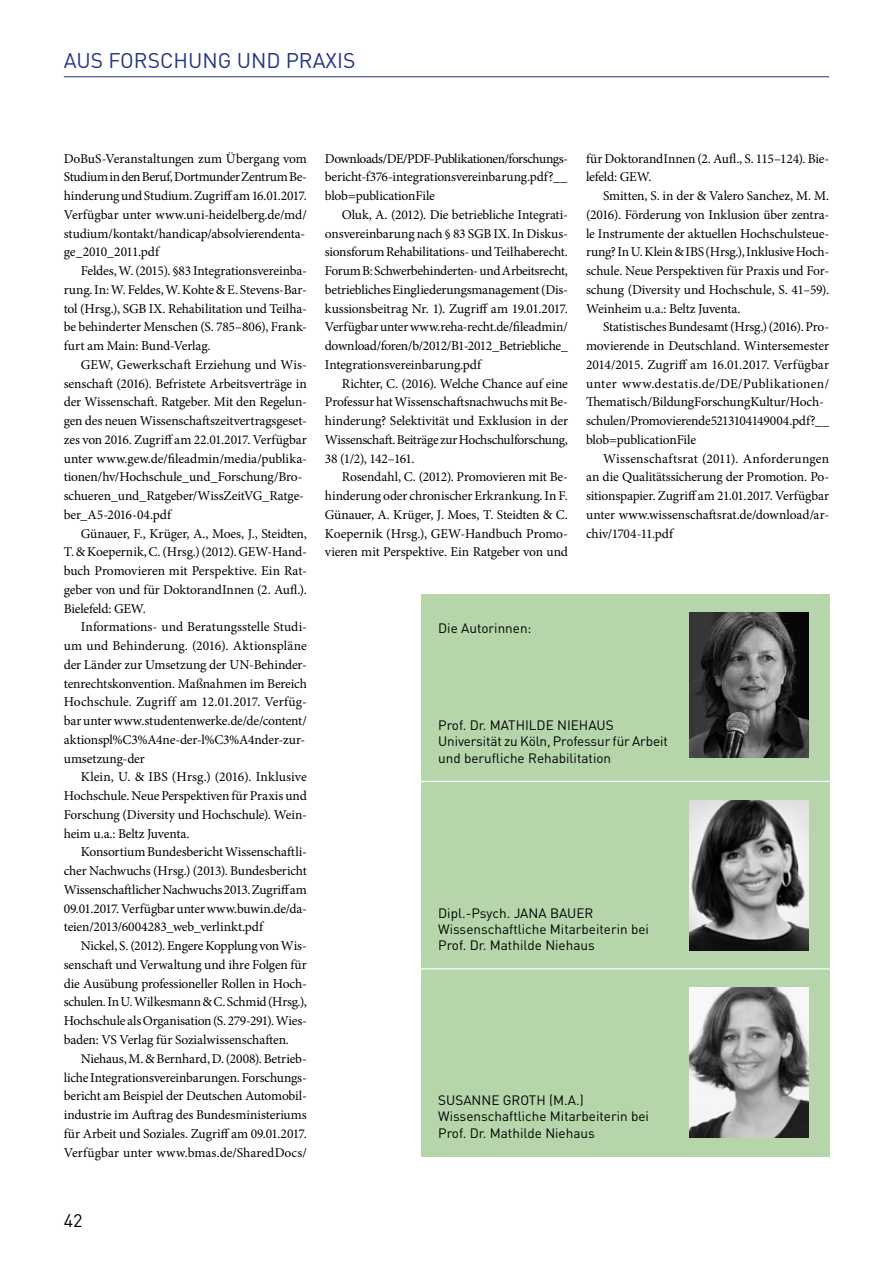
<style>
.page{position:relative;width:893px;height:1263px;background:#fff}
.page>*{position:absolute;margin:0;border:0;box-sizing:border-box;transform-origin:0 0}
.t1{font:21px "DIN";color:#253483}
.t2{font:18px "DIN";color:#000}
.t3{font:13.5px/18.8px "Minion Pro";letter-spacing:-.01em;color:#000;text-align:justify}
.t4{font:13.5px/16.2px "DIN";color:#000}
</style>
<div class="page">
<hr style="left:64px;top:77px;width:765px;height:1px;background:#253483">
<div style="left:421px;top:969px;width:408px;height:187px;background:#b7d5aa"></div>
<img style="left:689px;top:988px;width:119px;height:150px">
<div style="left:421px;top:781px;width:408px;height:188px;background:#b7d5aa"></div>
<img style="left:689px;top:800px;width:119px;height:150px">
<div style="left:421px;top:594px;width:408px;height:187px;background:#b7d5aa"></div>
<img style="left:689px;top:613px;width:119px;height:145px">
<hr style="left:418px;top:781px;width:423px;height:1px;background:#fff">
<hr style="left:418px;top:968px;width:421px;height:1px;background:#fff">
<h1 class="t1" style="left:64px;top:47px;width:291px">aus forschung und praxis</h1>
<p class="t3" style="left:64px;top:149px;width:245px;text-align:left">DoBuS-Veranstaltungen zum Übergang vom Studium in den Beruf, Dortmunder Zentrum Be&shy;hinderung und Studium. Zugriff am 16.01.2017.<br>Verfügbar unter www.uni-heidelberg.de/md/ studium/kontakt/handicap/absolvierendenta&shy;ge_2010_2011.pdf</p>
<p class="t3" style="left:64px;top:261px;width:245px;text-indent:17px">Feldes, W. (2015). §83 Integrationsvereinba&shy;rung. In: W. Feldes, W. Kohte &amp; E. Stevens-Bar&shy;tol (Hrsg.), SGB IX. Rehabilitation und Teilha&shy;be behinderter Menschen (S. 785–806), Frank&shy;furt am Main: Bund-Verlag.</p>
<p class="t3" style="left:64px;top:355px;width:245px;text-align:left;text-indent:17px">GEW, Gewerkschaft Erziehung und Wis&shy;senschaft (2016). Befristete Arbeitsverträge in der Wissenschaft. Ratgeber. Mit den Regelun&shy;gen des neuen Wissenschaftszeitvertragsgeset&shy;zes von 2016. Zugriff am 22.01.2017. Verfügbar unter www.gew.de/fileadmin/media/publika&shy;tionen/hv/Hochschule_und_Forschung/Bro&shy;schueren_und_Ratgeber/WissZeitVG_Ratge&shy;ber_A5-2016-04.pdf</p>
<p class="t3" style="left:64px;top:524px;width:245px;text-indent:17px">Günauer, F., Krüger, A., Moes, J., Steidten, T. &amp; Koepernik, C. (Hrsg.) (2012). GEW-Hand&shy;buch Promovieren mit Perspektive. Ein Rat&shy;geber von und für DoktorandInnen (2. Aufl.).<br>Bielefeld: GEW.</p>
<p class="t3" style="left:64px;top:618px;width:245px;text-align:left;text-indent:17px">Informations- und Beratungsstelle Studi&shy;um und Behinderung. (2016). Aktionspläne der Länder zur Umsetzung der UN-Behinder&shy;tenrechtskonvention. Maßnahmen im Bereich Hochschule. Zugriff am 12.01.2017. Verfüg&shy;bar unter www.studentenwerke.de/de/content/ aktionspl%C3%A4ne-der-l%C3%A4nder-zur&shy;umsetzung-der</p>
<p class="t3" style="left:64px;top:768px;width:245px;text-indent:17px">Klein, U. &amp; IBS (Hrsg.) (2016). Inklusive Hochschule. Neue Perspektiven für Praxis und Forschung (Diversity und Hochschule). Wein&shy;heim u.a.: Beltz Juventa.</p>
<p class="t3" style="left:64px;top:843px;width:245px;text-indent:17px">Konsortium Bundesbericht Wissenschaftli&shy;cher Nachwuchs (Hrsg.) (2013). Bundesbericht Wissenschaftlicher Nachwuchs 2013. Zugriff am 09.01.2017. Verfügbar unter www.buwin.de/da&shy;teien/2013/6004283_web_verlinkt.pdf</p>
<p class="t3" style="left:64px;top:936px;width:245px;text-indent:17px">Nickel, S. (2012). Engere Kopplung von Wis&shy;senschaft und Verwaltung und ihre Folgen für die Ausübung professioneller Rollen in Hoch&shy;schulen. In U. Wilkesmann &amp; C. Schmid (Hrsg.), Hochschule als Organisation (S. 279-291). Wies&shy;baden: VS Verlag für Sozialwissenschaften.</p>
<p class="t3" style="left:64px;top:1049px;width:245px;text-indent:17px">Niehaus, M. &amp; Bernhard, D. (2008). Betrieb&shy;liche Integrationsvereinbarungen. Forschungs&shy;bericht am Beispiel der Deutschen Automobil&shy;industrie im Auftrag des Bundesministeriums für Arbeit und Soziales. Zugriff am 09.01.2017.<br>Verfügbar unter www.bmas.de/SharedDocs/</p>
<p class="t3" style="left:325px;top:149px;width:245px">Downloads/DE/PDF-Publikationen/forschungs&shy;bericht-f376-integrationsvereinbarung.pdf?__ blob=publicationFile</p>
<p class="t3" style="left:325px;top:205px;width:245px;text-indent:17px">Oluk, A. (2012). Die betriebliche Integrati&shy;onsvereinbarung nach § 83 SGB IX. In Diskus&shy;sionsforum Rehabilitations- und Teilhaberecht.<br>Forum B: Schwerbehinderten- und Arbeitsrecht, betriebliches Eingliederungsmanagement (Dis&shy;kussionsbeitrag Nr. 1). Zugriff am 19.01.2017.<br>Verfügbar unter www.reha-recht.de/fileadmin/ download/foren/b/2012/B1-2012_Betriebliche_ Integrationsvereinbarung.pdf</p>
<p class="t3" style="left:325px;top:374px;width:245px;text-indent:17px">Richter, C. (2016). Welche Chance auf eine Professur hat Wissenschaftsnachwuchs mit Be&shy;hinderung? Selektivität und Exklusion in der Wissenschaft. Beiträge zur Hochschulforschung, 38 (1/2), 142–161.</p>
<p class="t3" style="left:325px;top:468px;width:245px;text-indent:17px">Rosendahl, C. (2012). Promovieren mit Be&shy;hinderung oder chronischer Erkrankung. In F.<br>Günauer, A. Krüger, J. Moes, T. Steidten &amp; C.<br>Koepernik (Hrsg.), GEW-Handbuch Promo&shy;vieren mit Perspektive. Ein Ratgeber von und</p>
<p class="t3" style="left:586px;top:149px;width:245px">für DoktorandInnen (2. Aufl., S. 115–124). Bie&shy;lefeld: GEW.</p>
<p class="t3" style="left:586px;top:187px;width:245px;text-indent:17px">Smitten, S. in der &amp; Valero Sanchez, M. M. (2016). Förderung von Inklusion über zentra&shy;le Instrumente der aktuellen Hochschulsteue&shy;rung? In U. Klein &amp; IBS (Hrsg.), Inklusive Hoch&shy;schule. Neue Perspektiven für Praxis und For&shy;schung (Diversity und Hochschule, S. 41–59).<br>Weinheim u.a.: Beltz Juventa.</p>
<p class="t3" style="left:586px;top:318px;width:245px;text-align:left;text-indent:17px">Statistisches Bundesamt (Hrsg.) (2016). Pro&shy;movierende in Deutschland. Wintersemester 2014/2015. Zugriff am 16.01.2017. Verfügbar unter www.destatis.de/DE/Publikationen/ Thematisch/BildungForschungKultur/Hoch&shy;schulen/Promovierende5213104149004.pdf?__ blob=publicationFile</p>
<p class="t3" style="left:586px;top:449px;width:245px;text-indent:17px">Wissenschaftsrat (2011). Anforderungen an die Qualitätssicherung der Promotion. Po&shy;sitionspapier. Zugriff am 21.01.2017. Verfügbar unter www.wissenschaftsrat.de/download/ar&shy;chiv/1704-11.pdf</p>
<p class="t4" style="left:438px;top:620px;width:95px">Die Autorinnen:</p>
<p class="t4" style="left:438px;top:717px;width:231px">Prof. Dr. Mathilde N iehaus<br>U niversität zu Köln, Professur für Arbeit und berufliche Rehabilitation</p>
<p class="t4" style="left:438px;top:904px;width:212px">Dipl.-Psych. Jana Bauer<br>Wissenschaftliche Mitarbeiterin bei<br>Prof. Dr. Mathilde N iehaus</p>
<p class="t4" style="left:438px;top:1092px;width:212px">Susanne Groth (M.A.)<br>Wissenschaftliche Mitarbeiterin bei<br>Prof. Dr. Mathilde N iehaus</p>
<h2 class="t2" style="left:64px;top:1209px;width:20px">42</h2>
</div>
